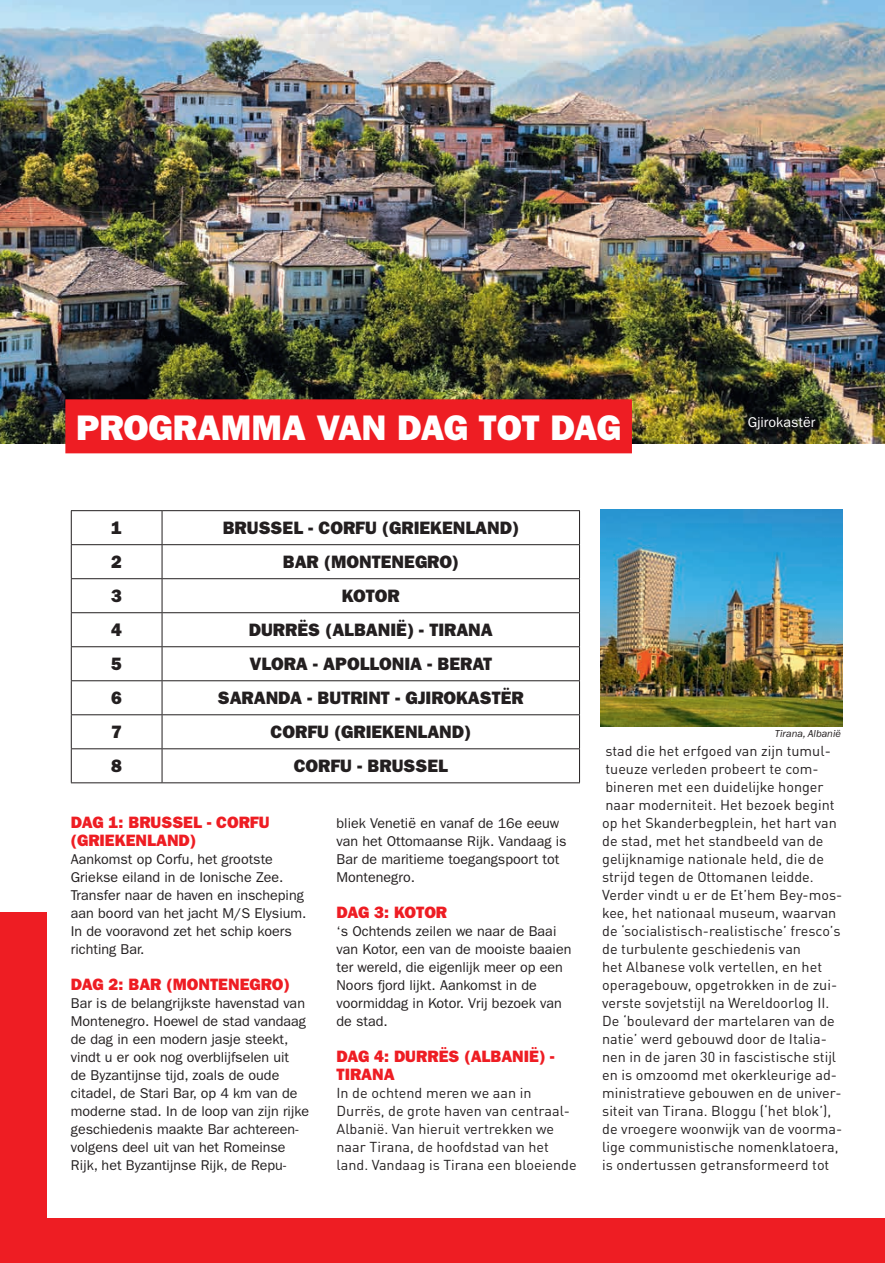
<style>
.page{position:relative;width:885px;height:1263px;background:#fff}
.page>*{position:absolute;margin:0;border:0;box-sizing:border-box;transform-origin:0 0}
.t1{font:800 35.7px "Franklin Gothic LT Pro";color:#fff}
.t2{font:800 18px "Franklin Gothic LT Pro";color:#231f20}
.t3{font:800 16.5px/18px "Franklin Gothic LT Pro";color:#ee1d23}
.t4{font:14.25px/18px "DIN Pro";color:#231f20}
.t5{font:14.25px/18px "Franklin Gothic LT Pro";color:#231f20}
.t6{font:14.25px "Franklin Gothic LT Pro";color:#fff}
.t7{font:italic 10.5px "Franklin Gothic LT Pro";color:#231f20}
</style>
<div class="page">
<img style="left:0;top:0;width:884px;height:443px">
<div style="left:0;top:912px;width:884px;height:351px;background:#ee1d23"></div>
<div style="left:48px;top:444px;width:836px;height:774px;background:#fff"></div>
<div style="left:65px;top:399px;width:567px;height:54px;background:#ee1d23"></div>
<img style="left:600px;top:509px;width:242px;height:217px">
<div style="left:748px;top:417px;width:68px;height:14px;background:#231f20;opacity:.75"></div>
<svg style="left:72px;top:511px;width:507px;height:271px"></svg>
<hr style="left:71px;top:510px;width:91px;height:1px;background:#231f20">
<hr style="left:71px;top:511px;width:1px;height:33px;background:#231f20">
<hr style="left:162px;top:510px;width:418px;height:1px;background:#231f20">
<hr style="left:162px;top:511px;width:1px;height:33px;background:#231f20">
<hr style="left:579px;top:511px;width:1px;height:33px;background:#231f20">
<hr style="left:71px;top:544px;width:91px;height:1px;background:#231f20">
<hr style="left:71px;top:545px;width:1px;height:33px;background:#231f20">
<hr style="left:162px;top:544px;width:418px;height:1px;background:#231f20">
<hr style="left:162px;top:545px;width:1px;height:33px;background:#231f20">
<hr style="left:579px;top:545px;width:1px;height:33px;background:#231f20">
<hr style="left:71px;top:578px;width:91px;height:1px;background:#231f20">
<hr style="left:71px;top:579px;width:1px;height:33px;background:#231f20">
<hr style="left:162px;top:578px;width:418px;height:1px;background:#231f20">
<hr style="left:162px;top:579px;width:1px;height:33px;background:#231f20">
<hr style="left:579px;top:579px;width:1px;height:33px;background:#231f20">
<hr style="left:71px;top:612px;width:91px;height:1px;background:#231f20">
<hr style="left:71px;top:613px;width:1px;height:33px;background:#231f20">
<hr style="left:162px;top:612px;width:418px;height:1px;background:#231f20">
<hr style="left:162px;top:613px;width:1px;height:33px;background:#231f20">
<hr style="left:579px;top:613px;width:1px;height:33px;background:#231f20">
<hr style="left:71px;top:646px;width:91px;height:1px;background:#231f20">
<hr style="left:71px;top:647px;width:1px;height:33px;background:#231f20">
<hr style="left:162px;top:646px;width:418px;height:1px;background:#231f20">
<hr style="left:162px;top:647px;width:1px;height:33px;background:#231f20">
<hr style="left:579px;top:647px;width:1px;height:33px;background:#231f20">
<hr style="left:71px;top:680px;width:91px;height:1px;background:#231f20">
<hr style="left:71px;top:681px;width:1px;height:33px;background:#231f20">
<hr style="left:162px;top:680px;width:418px;height:1px;background:#231f20">
<hr style="left:162px;top:681px;width:1px;height:33px;background:#231f20">
<hr style="left:579px;top:681px;width:1px;height:33px;background:#231f20">
<hr style="left:71px;top:714px;width:91px;height:1px;background:#231f20">
<hr style="left:71px;top:715px;width:1px;height:33px;background:#231f20">
<hr style="left:162px;top:714px;width:418px;height:1px;background:#231f20">
<hr style="left:162px;top:715px;width:1px;height:33px;background:#231f20">
<hr style="left:579px;top:715px;width:1px;height:33px;background:#231f20">
<hr style="left:71px;top:748px;width:91px;height:1px;background:#231f20">
<hr style="left:71px;top:749px;width:1px;height:33px;background:#231f20">
<hr style="left:162px;top:748px;width:418px;height:1px;background:#231f20">
<hr style="left:162px;top:749px;width:1px;height:33px;background:#231f20">
<hr style="left:579px;top:749px;width:1px;height:33px;background:#231f20">
<hr style="left:71px;top:782px;width:91px;height:1px;background:#231f20">
<hr style="left:162px;top:782px;width:418px;height:1px;background:#231f20">
<h1 class="t1" style="left:76px;top:407px;width:546px">PROGRAMMA VAN DAG TOT DAG</h1>
<p class="t6" style="left:747px;top:414px;width:69px">Gjirokastër</p>
<p class="t2" style="left:111px;top:517px;width:12px">1</p>
<p class="t2" style="left:223px;top:517px;width:297px">BRUSSEL - CORFU (GRIEKENLAND)</p>
<p class="t2" style="left:111px;top:551px;width:12px">2</p>
<p class="t2" style="left:283px;top:551px;width:177px">BAR (MONTENEGRO)</p>
<p class="t2" style="left:111px;top:585px;width:12px">3</p>
<p class="t2" style="left:342px;top:585px;width:59px">KOTOR</p>
<p class="t2" style="left:111px;top:619px;width:12px">4</p>
<p class="t2" style="left:249px;top:619px;width:245px">DURRËS (ALBANIË) - TIRANA</p>
<p class="t2" style="left:111px;top:653px;width:12px">5</p>
<p class="t2" style="left:249px;top:653px;width:244px">VLORA - APOLLONIA - BERAT</p>
<p class="t2" style="left:111px;top:687px;width:12px">6</p>
<p class="t2" style="left:218px;top:687px;width:307px">SARANDA - BUTRINT - GJIROKASTËR</p>
<p class="t2" style="left:111px;top:721px;width:12px">7</p>
<p class="t2" style="left:270px;top:721px;width:202px">CORFU (GRIEKENLAND)</p>
<p class="t2" style="left:111px;top:755px;width:12px">8</p>
<p class="t2" style="left:294px;top:755px;width:156px">CORFU - BRUSSEL</p>
<p class="t3" style="left:71px;top:813px;width:200px">DAG 1: BRUSSEL - CORFU (GRIEKENLAND)</p>
<p class="t5" style="left:71px;top:850px;width:237px">Aankomst op Corfu, het grootste<br>Griekse eiland in de Ionische Zee.<br>Transfer naar de haven en inscheping aan boord van het jacht M/S Elysium.<br>In de vooravond zet het schip koers richting Bar.</p>
<p class="t3" style="left:71px;top:975px;width:220px">DAG 2: BAR (MONTENEGRO)</p>
<p class="t5" style="left:71px;top:994px;width:240px">Bar is de belangrijkste havenstad van Montenegro. Hoewel de stad vandaag de dag in een modern jasje steekt, vindt u er ook nog overblijfselen uit<br>de Byzantijnse tijd, zoals de oude citadel, de Stari Bar, op 4 km van de moderne stad. In de loop van zijn rijke geschiedenis maakte Bar achtereen&shy;volgens deel uit van het Romeinse Rijk, het Byzantijnse Rijk, de Repu-</p>
<p class="t5" style="left:336px;top:814px;width:231px">bliek Venetië en vanaf de 16e eeuw van het Ottomaanse Rijk. Vandaag is<br>Bar de maritieme toegangspoort tot<br>Montenegro.</p>
<p class="t3" style="left:336px;top:903px;width:112px">DAG 3: KOTOR</p>
<p class="t5" style="left:336px;top:922px;width:236px">‘s Ochtends zeilen we naar de Baai van Kotor, een van de mooiste baaien ter wereld, die eigenlijk meer op een<br>Noors fjord lijkt. Aankomst in de voormiddag in Kotor. Vrij bezoek van de stad.</p>
<p class="t3" style="left:336px;top:1047px;width:219px">DAG 4: DURRËS (ALBANIË) -<br>TIRANA</p>
<p class="t4" style="left:336px;top:1083px;width:241px">In de ochtend meren we aan in Durrës, de grote haven van centraal-Albanië. Van hieruit vertrekken we naar Tirana, de hoofdstad van het land. Vandaag is Tirana een bloeiende</p>
<p class="t7" style="left:774px;top:727px;width:67px">Tirana, Albanië</p>
<p class="t4" style="left:602px;top:741px;width:241px">stad die het erfgoed van zijn tumul&shy;tueuze verleden probeert te com&shy;bineren met een duidelijke honger naar moderniteit. Het bezoek begint op het Skanderbegplein, het hart van de stad, met het standbeeld van de gelijknamige nationale held, die de strijd tegen de Ottomanen leidde.<br>Verder vindt u er de Et’hem Bey-mos&shy;kee, het nationaal museum, waarvan de ‘socialistisch-realistische’ fresco’s de turbulente geschiedenis van<br>het Albanese volk vertellen, en het operagebouw, opgetrokken in de zui&shy;verste sovjetstijl na Wereldoorlog II.<br>De ‘boulevard der martelaren van de natie’ werd gebouwd door de Italia&shy;nen in de jaren 30 in fascistische stijl en is omzoomd met okerkleurige ad&shy;ministratieve gebouwen en de univer&shy;siteit van Tirana. Bloggu (‘het blok’), de vroegere woonwijk van de voorma&shy;lige communistische nomenklatoera, is ondertussen getransformeerd tot</p>
</div>
